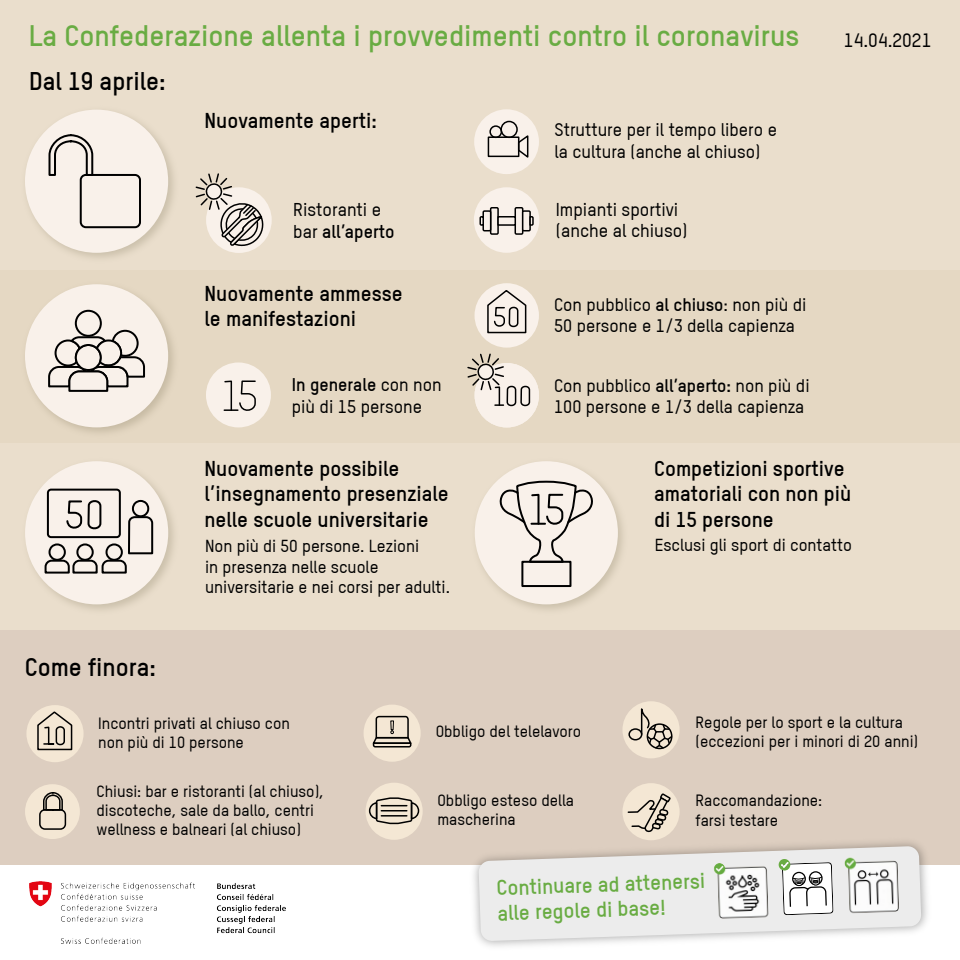
<style>
.page{position:relative;width:960px;height:960px;background:#eadecc}
.page>*{position:absolute;margin:0;border:0;box-sizing:border-box;transform-origin:0 0}
.t1{font:700 29px "TSTARW00";color:#69ac43}
.t2{font:700 25px "TSTARW00";color:#000}
.t3{font:700 21px/25.2px "TSTARW00";color:#000}
.t4{font:700 21px/25.2px "TSTARW00";color:#69ac43}
.t5{font:500 19px "TSTARPROW00";color:#000}
.t6{font:500 18.15px/21.8px "TSTARPROW00";color:#000}
.t7{font:700 18.15px "TSTARW00";color:#000}
.t8{font:700 17.95px "TSTARW00";color:#000}
.t9{font:500 17.95px "TSTARPROW00";color:#000}
.t10{font:500 17.9px/21.5px "TSTARPROW00";color:#000}
.t11{font:500 17.8px/21.4px "TSTARPROW00";color:#000}
.t12{font:500 17px/20.4px "TSTARPROW00";color:#000}
.t13{font:500 16px/19.2px "TSTARPROW00";color:#000}
.s1{font-family:"TSTARPROW00";font-weight:500}
.s2{font-family:"TSTARW00";font-weight:700}
</style>
<div class="page">
<div style="left:0;top:270px;width:960px;height:173px;background:#e5d8c3"></div>
<div style="left:0;top:631px;width:960px;height:240px;background:#ddcec0"></div>
<div style="left:0;top:865px;width:960px;height:95px;background:#fff"></div>
<img style="left:30px;top:881px;width:255px;height:62px">
<div style="left:206px;top:187px;width:66px;height:66px;background:#f9f1ea;border-radius:50%"></div>
<svg style="left:195px;top:173px;width:69px;height:74px"></svg>
<div style="left:25px;top:784px;width:55px;height:55px;background:#f4e7d4;border-radius:50%"></div>
<div style="left:39px;top:809px;width:27px;height:21px;border:2px solid #000;border-radius:5px"></div>
<svg style="left:42px;top:792px;width:22px;height:19px"></svg>
<div style="left:366px;top:783px;width:57px;height:57px;background:#f4e7d4;border-radius:50%"></div>
<div style="left:26px;top:705px;width:58px;height:57px;background:#f4e7d4;border-radius:50%"></div>
<div style="left:364px;top:705px;width:57px;height:57px;background:#f4e7d4;border-radius:50%"></div>
<svg style="left:368px;top:796px;width:52px;height:29px"></svg>
<hr style="left:381px;top:810px;width:26px;height:2px;background:#000">
<hr style="left:381px;top:815px;width:26px;height:2px;background:#000">
<svg style="left:372px;top:715px;width:40px;height:33px"></svg>
<div style="left:622px;top:783px;width:58px;height:57px;background:#f4e7d4;border-radius:50%"></div>
<svg style="left:37px;top:710px;width:36px;height:41px"></svg>
<div style="left:622px;top:701px;width:58px;height:57px;background:#f4e7d4;border-radius:50%"></div>
<svg style="left:640px;top:708px;width:34px;height:42px"></svg>
<div style="left:628px;top:728px;width:14px;height:13px;border:2px solid #000;border-radius:50%"></div>
<svg style="left:627px;top:793px;width:45px;height:40px"></svg>
<img style="left:27px;top:110px;width:147px;height:148px">
<div style="left:25px;top:110px;width:143px;height:143px;background:#f9f1ea;border-radius:50%"></div>
<div style="left:80px;top:174px;width:61px;height:54px;border:2px solid #000;border-radius:5px"></div>
<svg style="left:48px;top:134px;width:46px;height:43px"></svg>
<div style="left:206px;top:362px;width:65px;height:65px;background:#f9f1ea;border-radius:50%"></div>
<svg style="left:223px;top:380px;width:33px;height:31px"></svg>
<div style="left:475px;top:283px;width:64px;height:65px;background:#f9f1ea;border-radius:50%"></div>
<div style="left:475px;top:363px;width:64px;height:64px;background:#f9f1ea;border-radius:50%"></div>
<div style="left:474px;top:109px;width:65px;height:65px;background:#f9f1ea;border-radius:50%"></div>
<img style="left:25px;top:296px;width:149px;height:137px">
<div style="left:25px;top:284px;width:143px;height:143px;background:#f9f1ea;border-radius:50%"></div>
<img style="left:29px;top:472px;width:145px;height:115px">
<div style="left:25px;top:461px;width:143px;height:143px;background:#f9f1ea;border-radius:50%"></div>
<div style="left:75px;top:310px;width:27px;height:27px;border:2px solid #000;border-radius:50%"></div>
<svg style="left:48px;top:329px;width:97px;height:63px"></svg>
<div style="left:47px;top:489px;width:74px;height:49px;border:2px solid #000;border-radius:3px"></div>
<div style="left:474px;top:187px;width:65px;height:66px;background:#f9f1ea;border-radius:50%"></div>
<div style="left:490px;top:207px;width:9px;height:28px;border:2px solid #000"></div>
<div style="left:515px;top:207px;width:8px;height:28px;border:2px solid #000"></div>
<div style="left:482px;top:210px;width:9px;height:21px;border:2px solid #000"></div>
<div style="left:522px;top:210px;width:9px;height:21px;border:2px solid #000"></div>
<svg style="left:479px;top:215px;width:6px;height:12px"></svg>
<div style="left:497px;top:216px;width:19px;height:10px;background:#f9f1ea;border:2px solid #000"></div>
<svg style="left:529px;top:215px;width:5px;height:12px"></svg>
<div style="left:488px;top:136px;width:31px;height:21px;border:2px solid #000"></div>
<div style="left:489px;top:125px;width:13px;height:13px;border:2px solid #000;border-radius:50%"></div>
<div style="left:500px;top:121px;width:18px;height:17px;border:2px solid #000;border-radius:50%"></div>
<svg style="left:517px;top:136px;width:12px;height:22px"></svg>
<svg style="left:486px;top:289px;width:41px;height:45px"></svg>
<svg style="left:467px;top:353px;width:64px;height:54px"></svg>
<svg style="left:44px;top:499px;width:110px;height:111px"></svg>
<img style="left:475px;top:473px;width:148px;height:137px">
<div style="left:475px;top:461px;width:143px;height:143px;background:#f9f1ea;border-radius:50%"></div>
<img style="left:473px;top:833px;width:455px;height:114px">
<svg style="left:479px;top:846px;width:442px;height:95px;fill:#ececec"></svg>
<img style="left:841px;top:854px;width:66px;height:66px">
<img style="left:710px;top:860px;width:66px;height:66px">
<svg style="left:779px;top:859px;width:54px;height:56px"></svg>
<div style="left:521px;top:561px;width:50px;height:26px;border:2px solid #000"></div>
<svg style="left:496px;top:480px;width:101px;height:84px"></svg>
<h1 class="t1" style="left:29px;top:18px;width:772px">La Confederazione allenta i provvedimenti contro il coronavirus</h1>
<h2 class="t2" style="left:29px;top:66px;width:138px">Dal 19 aprile:</h2>
<h3 class="t3" style="left:205px;top:108px;width:174px">Nuovamente aperti:</h3>
<p class="t10" style="left:555px;top:119px;width:224px">Strutture per il tempo libero e la cultura (anche al chiuso)</p>
<p class="t6" style="left:293px;top:198px;width:90px">Ristoranti e</p>
<p class="t7" style="left:293px;top:220px;width:103px"><span class="s1">bar</span> all’aperto</p>
<h3 class="t3" style="left:205px;top:281px;width:200px">Nuovamente ammesse le manifestazioni</h3>
<p class="t8" style="left:292px;top:374px;width:152px">In generale <span class="s1">con non</span></p>
<p class="t9" style="left:292px;top:394px;width:132px">più di 15 persone</p>
<p class="t6" style="left:556px;top:198px;width:133px">Impianti sportivi (anche al chiuso)</p>
<p class="t11" style="left:554px;top:293px;width:254px">Con pubblico <span class="s2">al chiuso</span>: non più di<br>50 persone e 1/3 della capienza</p>
<p class="t11" style="left:554px;top:374px;width:257px">Con pubblico <span class="s2">all’aperto:</span> non più di<br>100 persone e 1/3 della capienza</p>
<p class="t5" style="left:844px;top:27px;width:89px">14.04.2021</p>
<h3 class="t3" style="left:205px;top:456px;width:246px">Nuovamente possibile l’insegnamento presenziale nelle scuole universitarie</h3>
<h2 class="t2" style="left:25px;top:652px;width:133px">Come finora:</h2>
<p class="t12" style="left:205px;top:535px;width:246px">Non più di 50 persone. Lezioni<br>in presenza nelle scuole universitarie e nei corsi per adulti.</p>
<p class="t13" style="left:98px;top:713px;width:193px">Incontri privati al chiuso con non più di 10 persone</p>
<p class="t13" style="left:436px;top:721px;width:147px">Obbligo del telelavoro</p>
<h3 class="t3" style="left:654px;top:456px;width:199px">Competizioni sportive amatoriali con non più di 15 persone</h3>
<p class="t12" style="left:655px;top:534px;width:199px">Esclusi gli sport di contatto</p>
<p class="t13" style="left:696px;top:712px;width:224px">Regole per lo sport e la cultura (eccezioni per i minori di 20 anni)</p>
<p class="t13" style="left:96px;top:781px;width:229px">Chiusi: bar e ristoranti (al chiuso), discoteche, sale da ballo, centri wellness e balneari (al chiuso)</p>
<p class="t13" style="left:437px;top:790px;width:138px">Obbligo esteso della mascherina</p>
<p class="t13" style="left:696px;top:790px;width:128px">Raccomandazione: farsi testare</p>
<h3 class="t4" style="left:496px;top:875px;width:210px;rotate:-2deg">Continuare ad attenersi alle regole di base!</h3>
</div>
